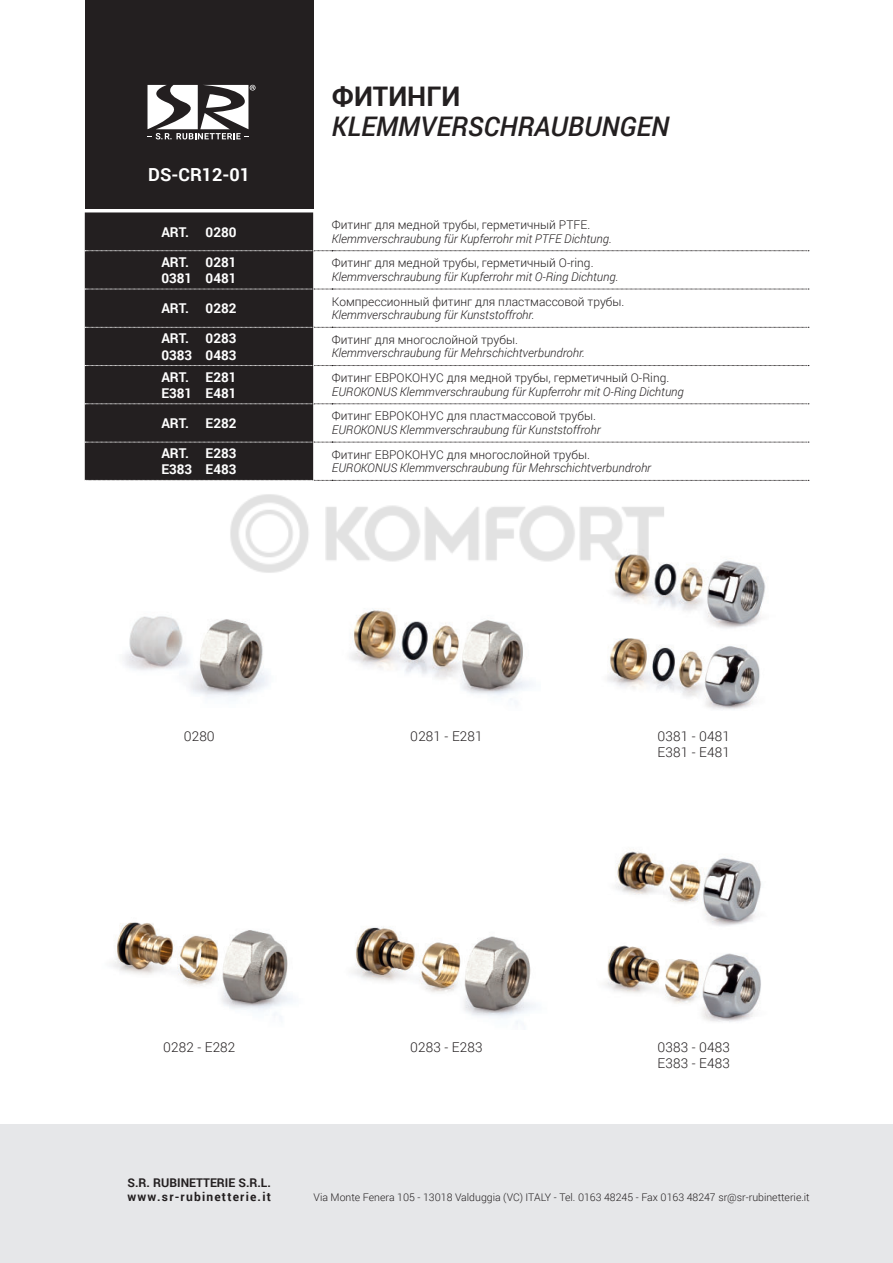
<style>
.page{position:relative;width:893px;height:1263px;background:#fff}
.page>*{position:absolute;margin:0;border:0;box-sizing:border-box;transform-origin:0 0}
.t1{font:italic 500 27px "Roboto";color:#231f20}
.t2{font:700 27px "Roboto";color:#231f20}
.t3{font:700 18px "Roboto";color:#fff}
.t4{font:700 13.5px/16.2px "Roboto";color:#fff}
.t5{font:300 13.5px/16.2px "Roboto";letter-spacing:.01em;color:#231f20}
.t6{font:italic 300 12px "Roboto";color:#231f20}
.t7{font:300 12px "Roboto";color:#231f20}
.t8{font:700 12px/14.4px "Roboto";letter-spacing:.1em;color:#231f20}
.t9{font:300 10.5px "Roboto";color:#231f20}
</style>
<div class="page">
<img style="left:113px;top:922px;width:180px;height:94px">
<img style="left:615px;top:849px;width:146px;height:77px">
<img style="left:612px;top:560px;width:154px;height:69px">
<img style="left:607px;top:638px;width:153px;height:72px">
<img style="left:605px;top:945px;width:156px;height:77px">
<img style="left:353px;top:927px;width:183px;height:97px">
<div style="left:0;top:1125px;width:893px;height:138px;background:#e6e7e9"></div>
<div style="left:85px;top:0;width:228px;height:208px;background:#231f20"></div>
<div style="left:85px;top:212px;width:228px;height:268px;background:#231f20"></div>
<svg style="left:85px;top:251px;width:724px;height:1px"></svg>
<svg style="left:85px;top:289px;width:724px;height:1px"></svg>
<svg style="left:85px;top:327px;width:724px;height:1px"></svg>
<svg style="left:85px;top:365px;width:724px;height:1px"></svg>
<svg style="left:85px;top:404px;width:724px;height:1px"></svg>
<svg style="left:85px;top:442px;width:724px;height:1px"></svg>
<svg style="left:86px;top:480px;width:723px;height:1px"></svg>
<img style="left:125px;top:616px;width:143px;height:82px">
<img style="left:350px;top:609px;width:181px;height:91px">
<svg style="left:147px;top:85px;width:109px;height:54px"></svg>
<img style="left:230px;top:494px;width:440px;height:89px">
<h2 class="t3" style="left:148px;top:162px;width:104px">DS-CR12-01</h2>
<p class="t4" style="left:161px;top:223px;width:77px">ART. 0280</p>
<h1 class="t2" style="left:332px;top:77px;width:130px">ФИТИНГИ</h1>
<h1 class="t1" style="left:332px;top:108px;width:339px">KLEMMVERSCHRAUBUNGEN</h1>
<p class="t7" style="left:332px;top:216px;width:260px">Фитинг для медной трубы, герметичный PTFE.</p>
<p class="t6" style="left:332px;top:230px;width:281px">Klemmverschraubung für Kupferrohr mit PTFE Dichtung.</p>
<p class="t4" style="left:161px;top:253px;width:77px">ART. 0281<br>0381 0481</p>
<p class="t7" style="left:332px;top:254px;width:263px">Фитинг для медной трубы, герметичный O-ring.</p>
<p class="t6" style="left:332px;top:269px;width:288px">Klemmverschraubung für Kupferrohr mit O-Ring Dichtung.</p>
<p class="t4" style="left:161px;top:300px;width:77px">ART. 0282</p>
<p class="t7" style="left:332px;top:293px;width:294px">Компрессионный фитинг для пластмассовой трубы.</p>
<p class="t6" style="left:332px;top:307px;width:204px">Klemmverschraubung für Kunststoffrohr.</p>
<p class="t4" style="left:161px;top:330px;width:77px">ART. 0283<br>0383 0483</p>
<p class="t7" style="left:332px;top:331px;width:188px">Фитинг для многослойной трубы.</p>
<p class="t6" style="left:332px;top:345px;width:255px">Klemmverschraubung für Mehrschichtverbundrohr.</p>
<p class="t4" style="left:161px;top:368px;width:77px">ART. E281<br>E381 E481</p>
<p class="t7" style="left:332px;top:370px;width:339px">Фитинг ЕВРОКОНУС для медной трубы, герметичный O-Ring.</p>
<p class="t6" style="left:332px;top:383px;width:353px">EUROKONUS Klemmverschraubung für Kupferrohr mit O-Ring Dichtung</p>
<p class="t4" style="left:161px;top:415px;width:77px">ART. E282</p>
<p class="t7" style="left:332px;top:408px;width:266px">Фитинг ЕВРОКОНУС для пластмассовой трубы.</p>
<p class="t6" style="left:332px;top:421px;width:270px">EUROKONUS Klemmverschraubung für Kunststoffrohr</p>
<p class="t4" style="left:161px;top:445px;width:77px">ART. E283<br>E383 E483</p>
<p class="t7" style="left:332px;top:446px;width:259px">Фитинг ЕВРОКОНУС для многослойной трубы.</p>
<p class="t6" style="left:332px;top:460px;width:321px">EUROKONUS Klemmverschraubung für Mehrschichtverbundrohr</p>
<p class="t5" style="left:184px;top:728px;width:33px">0280</p>
<p class="t5" style="left:410px;top:728px;width:74px">0281 - E281</p>
<p class="t5" style="left:163px;top:1039px;width:74px">0282 - E282</p>
<p class="t5" style="left:410px;top:1039px;width:74px">0283 - E283</p>
<p class="t5" style="left:657px;top:728px;width:74px">0381 - 0481<br>E381 - E481</p>
<p class="t5" style="left:657px;top:1039px;width:74px">0383 - 0483<br>E383 - E483</p>
<p class="t8" style="left:128px;top:1175px;width:145px">S.R. RUBINETTERIE S.R.L. www.sr-rubinetterie.it</p>
<p class="t9" style="left:313px;top:1190px;width:498px">Via Monte Fenera 105 - 13018 Valduggia (VC) ITALY - Tel. 0163 48245 - Fax 0163 48247 sr@sr-rubinetterie.it</p>
</div>
